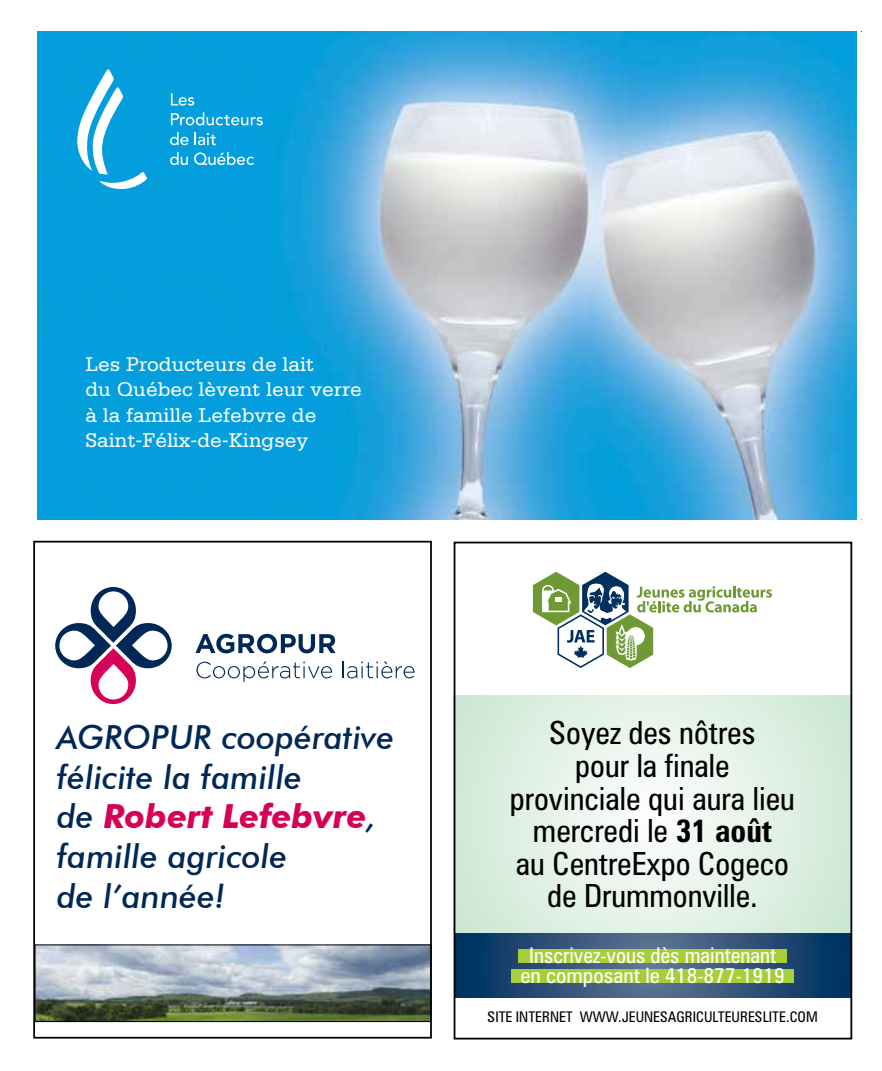
<style>
.page{position:relative;width:882px;height:1071px;background:#fff}
.page>*{position:absolute;margin:0;border:0;box-sizing:border-box;transform-origin:0 0}
.t1{font:italic 500 33.25px/39.9px "Futura BT";color:#002856}
.t2{font:condensed 32.02px/32.6px "Zurich BT";color:#000;text-align:center}
.t3{font:condensed 21.53px "Zurich BT";color:#fff}
.t4{font:condensed 21.18px "Zurich BT";color:#fff;scale:1.05 1}
.t5{font:21px/25.2px "Serifa";color:#fff}
.t6{font:condensed 14.7px "Zurich BT";color:#000}
.s1{font-weight:700;color:#d60057}
.s2{font-weight:700}
</style>
<div class="page">
<svg style="left:457px;top:695px;width:392px;height:238px"></svg>
<svg style="left:457px;top:933px;width:392px;height:64px;background:#2c5172"></svg>
<svg style="left:533px;top:572px;width:239px;height:96px"></svg>
<div style="left:518px;top:949px;width:269px;height:13px;background:#a6ce39"></div>
<div style="left:511px;top:970px;width:283px;height:13px;background:#a6ce39"></div>
<img style="left:37px;top:947px;width:392px;height:73px">
<div style="left:35px;top:945px;width:396px;height:77px;border:1px solid #000"></div>
<svg style="left:195px;top:634px;width:141px;height:19px"></svg>
<svg style="left:196px;top:661px;width:136px;height:21px"></svg>
<svg style="left:343px;top:661px;width:72px;height:17px"></svg>
<svg style="left:55px;top:587px;width:117px;height:117px"></svg>
<div style="left:33px;top:541px;width:399px;height:498px;border:2px solid #000"></div>
<div style="left:454px;top:542px;width:398px;height:498px;border:2px solid #000"></div>
<img style="left:37px;top:32px;width:819px;height:488px">
<svg style="left:77px;top:69px;width:70px;height:122px"></svg>
<svg style="left:171px;top:93px;width:23px;height:13px"></svg>
<svg style="left:171px;top:112px;width:92px;height:13px"></svg>
<svg style="left:170px;top:132px;width:18px;height:13px"></svg>
<svg style="left:194px;top:132px;width:22px;height:13px"></svg>
<svg style="left:170px;top:152px;width:18px;height:13px"></svg>
<svg style="left:194px;top:152px;width:60px;height:13px"></svg>
<p class="t5" style="left:85px;top:352px;width:278px">Les Producteurs de lait<br>du Québec lèvent leur verre à la famille Lefebvre de<br>Saint-Félix-de-Kingsey</p>
<p class="t1" style="left:57px;top:717px;width:339px">Agropur coopérative félicite la famille<br>de <span class="s1">Robert Lefebvre</span>, famille agricole<br>de l’année!</p>
<p class="t2" style="left:510px;top:716px;width:286px">Soyez des nôtres<br>pour la finale provinciale qui aura lieu mercredi le <span class="s2">31 août<br></span>au CentreExpo Cogeco de Drummonville.</p>
<p class="t3" style="left:529px;top:942px;width:249px">Inscrivez-vous dès maintenant</p>
<p class="t4" style="left:520px;top:962px;width:253px">en composant le 418-877-1919</p>
<p class="t6" style="left:488px;top:1008px;width:332px">SITE INTERNET WWW.JEUNESAGRICULTEURESLITE.COM</p>
</div>
